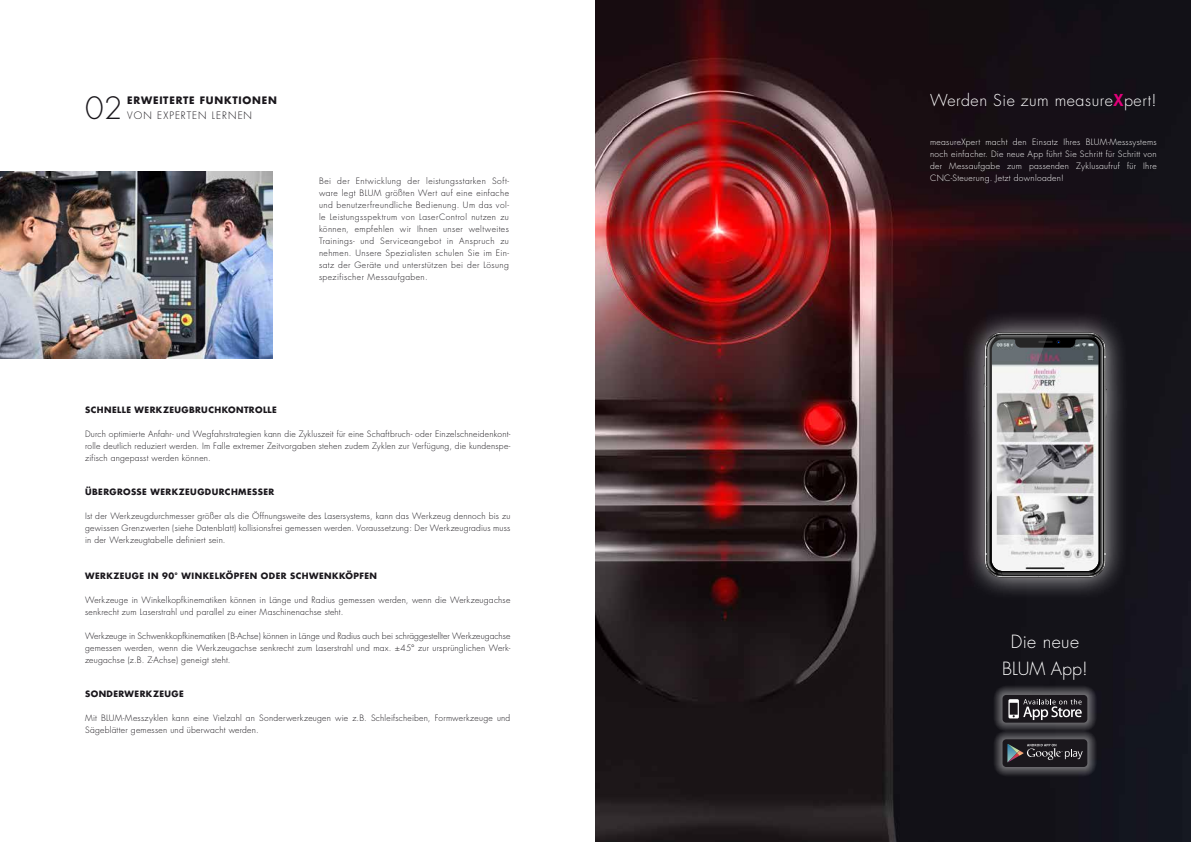
<style>
.page{position:relative;width:1191px;height:842px;background:#fff}
.page>*{position:absolute;margin:0;border:0;box-sizing:border-box;transform-origin:0 0}
.t1{font:300 30px "Futura";color:#1a171c}
.t2{font:300 17.7px/27px "Futura";letter-spacing:.01em;color:#fff;text-align:center}
.t3{font:300 16px "Futura";letter-spacing:.035em;color:#fff}
.t4{font:700 10px "Futura";letter-spacing:.08em;color:#1a171c}
.t5{font:300 10px "Futura";letter-spacing:.1em;color:#1a171c}
.t6{font:300 8.5px/12px "Futura";letter-spacing:.03em;color:#1a171c;text-align:justify}
.t7{font:300 8.5px/12px "Futura";letter-spacing:.035em;color:#fff;text-align:justify}
.t8{font:700 8.5px "Futura";letter-spacing:.05em;color:#1a171c}
.s1{font-weight:800;color:#e2007a}
</style>
<div class="page">
<img style="left:595px;top:0;width:596px;height:842px">
<div style="left:993px;top:686px;width:103px;height:46px;background:#fff;opacity:.75"></div>
<div style="left:1002px;top:695px;width:85px;height:28px;background:#1a171c;border-radius:4px"></div>
<svg style="left:1008px;top:699px;width:73px;height:21px"></svg>
<div style="left:993px;top:730px;width:103px;height:46px;background:#fff;opacity:.75"></div>
<div style="left:1002px;top:739px;width:85px;height:28px;background:#1a171c;border-radius:4px"></div>
<svg style="left:1007px;top:743px;width:76px;height:20px"></svg>
<img style="left:0;top:172px;width:272px;height:187px">
<div style="left:960px;top:309px;width:169px;height:292px;background:#fff;opacity:.75"></div>
<svg style="left:983px;top:332px;width:124px;height:245px"></svg>
<h1 class="t1" style="left:85px;top:90px;width:39px">02</h1>
<p class="t4" style="left:127px;top:94px;width:151px">ERWEITERTE FUNKTIONEN</p>
<p class="t5" style="left:127px;top:109px;width:126px">VON EXPERTEN LERNEN</p>
<p class="t6" style="left:319px;top:175px;width:191px">Bei der Entwicklung der leistungsstarken Soft&shy;ware legt BLUM größten Wert auf eine einfache und benutzerfreundliche Bedienung. Um das vol&shy;le Leistungsspektrum von LaserControl nutzen zu können, empfehlen wir Ihnen unser weltweites Trainings- und Serviceangebot in Anspruch zu nehmen. Unsere Spezialisten schulen Sie im Ein&shy;satz der Geräte und unterstützen bei der Lösung spezifischer Messaufgaben.</p>
<p class="t8" style="left:85px;top:404px;width:193px">SCHNELLE WERKZEUGBRUCHKONTROLLE</p>
<p class="t6" style="left:85px;top:428px;width:427px">Durch optimierte Anfahr- und Wegfahrstrategien kann die Zykluszeit für eine Schaftbruch- oder Einzelschneidenkont&shy;rolle deutlich reduziert werden. Im Falle extremer Zeitvorgaben stehen zudem Zyklen zur Verfügung, die kundenspe&shy;zifisch angepasst werden können.</p>
<p class="t8" style="left:85px;top:486px;width:191px">ÜBERGROSSE WERKZEUGDURCHMESSER</p>
<p class="t6" style="left:85px;top:510px;width:427px">Ist der Werkzeugdurchmesser größer als die Öffnungsweite des Lasersystems, kann das Werkzeug dennoch bis zu gewissen Grenzwerten (siehe Datenblatt) kollisionsfrei gemessen werden. Voraussetzung: Der Werkzeugradius muss in der Werkzeugtabelle definiert sein.</p>
<p class="t8" style="left:85px;top:570px;width:293px">WERKZEUGE IN 90° WINKELKÖPFEN ODER SCHWENKKÖPFEN</p>
<p class="t6" style="left:85px;top:594px;width:427px">Werkzeuge in Winkelkopfkinematiken können in Länge und Radius gemessen werden, wenn die Werkzeugachse senkrecht zum Laserstrahl und parallel zu einer Maschinenachse steht.</p>
<p class="t6" style="left:85px;top:630px;width:427px">Werkzeuge in Schwenkkopfkinematiken (B-Achse) können in Länge und Radius auch bei schräggestellter Werkzeugachse gemessen werden, wenn die Werkzeugachse senkrecht zum Laserstrahl und max. ±45° zur ursprünglichen Werk&shy;zeugachse (z.B. Z-Achse) geneigt steht.</p>
<p class="t8" style="left:85px;top:688px;width:100px">SONDERWERKZEUGE</p>
<p class="t6" style="left:85px;top:712px;width:427px">Mit BLUM-Messzyklen kann eine Vielzahl an Sonderwerkzeugen wie z.B. Schleifscheiben, Formwerkzeuge und<br>Sägeblätter gemessen und überwacht werden.</p>
<h3 class="t3" style="left:930px;top:91px;width:228px">Werden Sie zum measure<span class="s1">X</span>pert!</h3>
<p class="t7" style="left:930px;top:136px;width:228px">measureXpert macht den Einsatz Ihres BLUM-Messsystems noch einfacher. Die neue App führt Sie Schritt für Schritt von der Messaufgabe zum passenden Zyklusaufruf für Ihre CNC-Steuerung. Jetzt downloaden!</p>
<h2 class="t2" style="left:1002px;top:628px;width:87px">Die neue<br>BLUM App!</h2>
</div>
